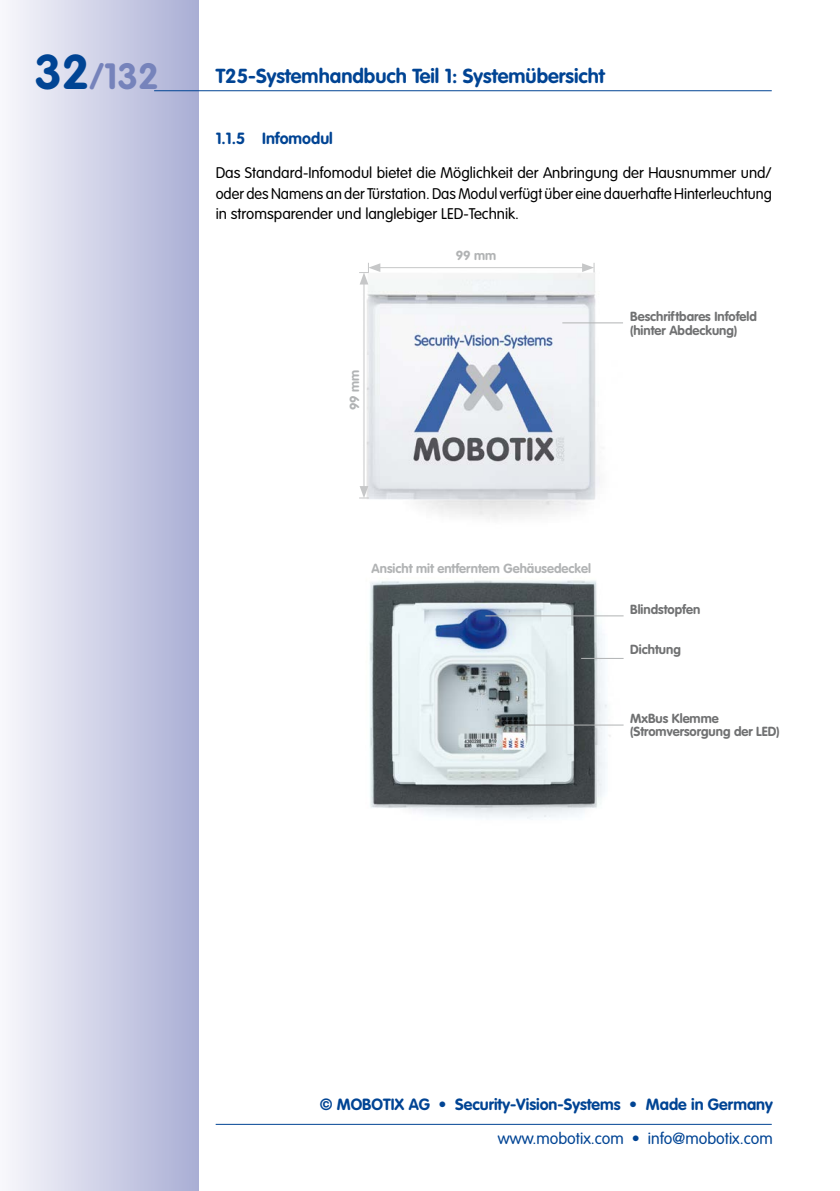
<style>
.page{position:relative;width:840px;height:1191px;background:#fff}
.page>*{position:absolute;margin:0;border:0;box-sizing:border-box;transform-origin:0 0}
.t1{font:700 36px "VAG Rounded LT Pro";color:#7683bb}
.t2{font:700 20px "VAG Rounded LT Pro";color:#004494}
.t3{font:700 16px "VAG Rounded LT Pro";color:#004494}
.t4{font:300 16px "VAG Rounded LT Pro";color:#004494}
.t5{font:300 15.2px/20.4px "VAG Rounded LT Pro";color:#000;text-align:justify}
.t6{font:700 13px/13.6px "VAG Rounded LT Pro";color:#707172}
.t7{font:700 13px "VAG Rounded LT Pro";color:#b1b3b4}
.s1{font-size:48px;color:#004494}
</style>
<div class="page">
<div style="left:0;top:0;width:198px;height:1191px;background:linear-gradient(to right,#f8f8fc,#aaafd5)"></div>
<hr style="left:154px;top:90px;width:617px;height:1px;background:#004494">
<hr style="left:215px;top:1123px;width:556px;height:1px;background:#004494">
<img style="left:359px;top:271px;width:264px;height:248px">
<img style="left:369px;top:580px;width:255px;height:239px">
<hr style="left:562px;top:322px;width:60px;height:1px;background:#b1b3b4">
<hr style="left:485px;top:615px;width:138px;height:1px;background:#b1b3b4">
<hr style="left:581px;top:658px;width:42px;height:1px;background:#b1b3b4">
<hr style="left:504px;top:724px;width:119px;height:1px;background:#b1b3b4">
<hr style="left:363px;top:281px;width:1px;height:208px;background:#c6c7c8">
<svg style="left:359px;top:486px;width:9px;height:12px"></svg>
<hr style="left:377px;top:267px;width:208px;height:1px;background:#c6c7c8">
<svg style="left:359px;top:263px;width:21px;height:21px"></svg>
<svg style="left:581px;top:263px;width:13px;height:9px"></svg>
<h1 class="t1" style="left:34px;top:54px;width:126px"><span class="s1">32</span>/132</h1>
<h2 class="t2" style="left:215px;top:63px;width:390px">T25-Systemhandbuch Teil 1: Systemübersicht</h2>
<p class="t3" style="left:215px;top:128px;width:119px">1.1.5 Infomodul</p>
<p class="t5" style="left:215px;top:163px;width:557px">Das Standard-Infomodul bietet die Möglichkeit der Anbringung der Hausnummer und/ oder des Namens an der Türstation. Das Modul verfügt über eine dauerhafte Hinterleuchtung in stromsparender und langlebiger LED-Technik.</p>
<p class="t7" style="left:346px;top:410px;width:42px;rotate:-90deg">99 mm</p>
<p class="t7" style="left:455px;top:247px;width:42px">99 mm</p>
<p class="t6" style="left:630px;top:310px;width:128px">Beschriftbares Infofeld (hinter Abdeckung)</p>
<p class="t7" style="left:371px;top:560px;width:221px">Ansicht mit entferntem Gehäusedeckel</p>
<p class="t6" style="left:630px;top:602px;width:72px">Blindstopfen</p>
<p class="t6" style="left:630px;top:643px;width:52px">Dichtung</p>
<p class="t6" style="left:630px;top:711px;width:151px">MxBus Klemme (Stromversorgung der LED)</p>
<p class="t3" style="left:319px;top:1094px;width:454px">© MOBOTIX AG • Security-Vision-Systems • Made in Germany</p>
<p class="t4" style="left:497px;top:1129px;width:276px">www.mobotix.com • info@mobotix.com</p>
</div>
